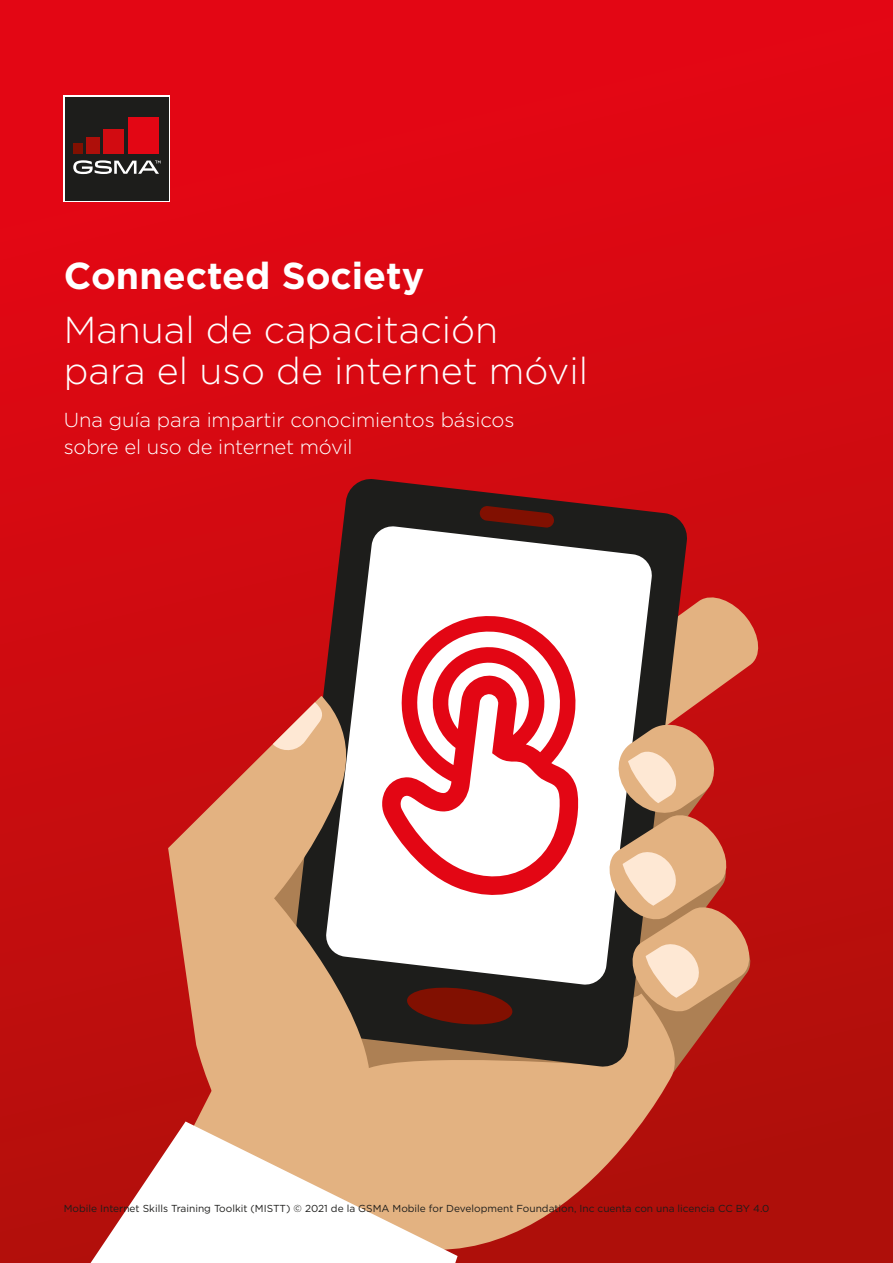
<style>
.page{position:relative;width:893px;height:1263px;background:#fff}
.page>*{position:absolute;margin:0;border:0;box-sizing:border-box;transform-origin:0 0}
.t1{font:300 37.5px/40.5px "Gotham";color:#fff}
.t2{font:700 37.5px "Gotham";color:#fff}
.t3{font:300 20.25px/26.5px "Gotham";letter-spacing:-.005em;color:#fff}
.t4{font:10.2px "Gotham";color:#1d1d1b}
</style>
<div class="page">
<div style="left:0;top:0;width:893px;height:1263px;background:linear-gradient(to bottom,#e80615,#ae100a)"></div>
<svg style="left:413px;top:1080px;width:287px;height:183px;background:#ca6448"></svg>
<svg style="left:223px;top:664px;width:335px;height:416px;background:#d65944"></svg>
<svg style="left:285px;top:478px;width:403px;height:590px;background:#7b1c1b"></svg>
<svg style="left:325px;top:525px;width:328px;height:461px"></svg>
<svg style="left:479px;top:506px;width:75px;height:22px;background:#5b140a"></svg>
<svg style="left:413px;top:985px;width:100px;height:42px;background:#601409"></svg>
<svg style="left:168px;top:696px;width:245px;height:393px;background:#c98e72"></svg>
<svg style="left:273px;top:702px;width:52px;height:51px;background:#e4907b"></svg>
<svg style="left:109px;top:1089px;width:350px;height:174px;background:#d78561"></svg>
<svg style="left:7px;top:1121px;width:451px;height:142px"></svg>
<svg style="left:558px;top:592px;width:204px;height:498px"></svg>
<svg style="left:382px;top:611px;width:199px;height:287px"></svg>
<div style="left:64px;top:96px;width:106px;height:106px;background:#fff"></div>
<div style="left:65px;top:97px;width:104px;height:104px;background:#1d1d1b"></div>
<svg style="left:73px;top:160px;width:87px;height:14px"></svg>
<div style="left:74px;top:143px;width:9px;height:11px;background:#811001"></div>
<div style="left:86px;top:138px;width:14px;height:16px;background:#ae0f0a"></div>
<div style="left:103px;top:130px;width:21px;height:24px;background:#d20b11"></div>
<div style="left:128px;top:117px;width:30px;height:37px;background:#e30614"></div>
<h1 class="t2" style="left:64px;top:251px;width:362px">Connected Society</h1>
<h1 class="t1" style="left:64px;top:309px;width:526px">Manual de capacitación para el uso de internet móvil</h1>
<h2 class="t3" style="left:64px;top:406px;width:452px">Una guía para impartir conocimientos básicos sobre el uso de internet móvil</h2>
<p class="t4" style="left:64px;top:1202px;width:707px">Mobile Internet Skills Training Toolkit (MISTT) © 2021 de la GSMA Mobile for Development Foundation, Inc cuenta con una licencia CC BY 4.0</p>
</div>
